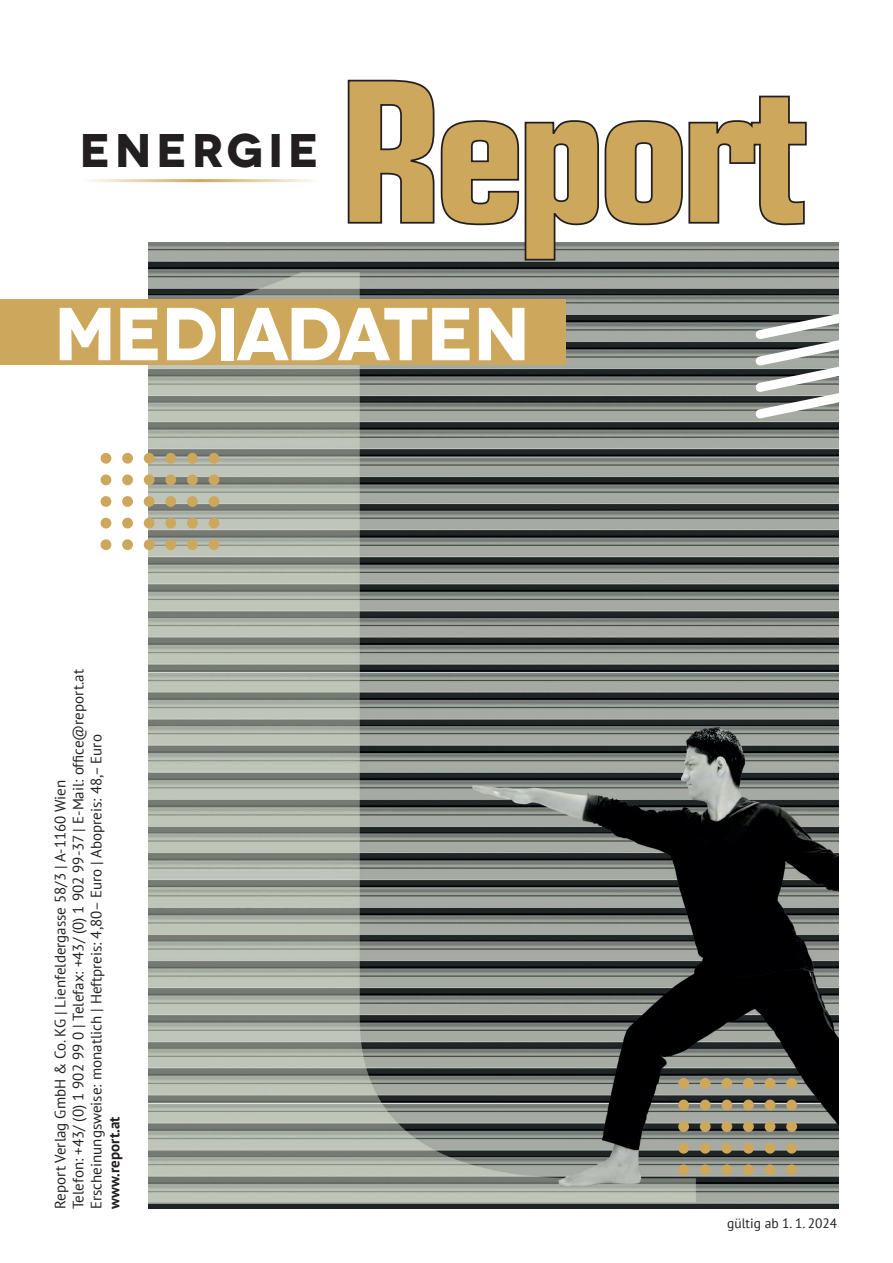
<style>
.page{position:relative;width:893px;height:1263px;background:#fff}
.page>*{position:absolute;margin:0;border:0;box-sizing:border-box;transform-origin:0 0}
.t1{font:700 74.85px "Novecentowide";letter-spacing:-.03em;color:#fff}
.t2{font:700 47.1px "Novecentowide";letter-spacing:.09em;color:#231f20}
.t3{font:15px/18px "PT Sans";color:#231f20}
.t4{font:700 15px "PT Sans";color:#231f20}
.t5{font:13.5px "PT Sans";color:#231f20}
</style>
<div class="page">
<img style="left:149px;top:243px;width:690px;height:966px">
<svg style="left:347px;top:79px;width:461px;height:182px"></svg>
<div style="left:678px;top:1078px;width:11px;height:11px;background:#cda75c;border-radius:50%"></div>
<div style="left:700px;top:1078px;width:11px;height:11px;background:#cda75c;border-radius:50%"></div>
<div style="left:721px;top:1078px;width:11px;height:11px;background:#cda75c;border-radius:50%"></div>
<div style="left:743px;top:1078px;width:11px;height:11px;background:#cda75c;border-radius:50%"></div>
<div style="left:765px;top:1078px;width:10px;height:11px;background:#cda75c;border-radius:50%"></div>
<div style="left:786px;top:1078px;width:11px;height:11px;background:#cda75c;border-radius:50%"></div>
<div style="left:678px;top:1099px;width:11px;height:11px;background:#cda75c;border-radius:50%"></div>
<div style="left:700px;top:1099px;width:11px;height:11px;background:#cda75c;border-radius:50%"></div>
<div style="left:721px;top:1099px;width:11px;height:11px;background:#cda75c;border-radius:50%"></div>
<div style="left:743px;top:1099px;width:11px;height:11px;background:#cda75c;border-radius:50%"></div>
<div style="left:765px;top:1099px;width:10px;height:11px;background:#cda75c;border-radius:50%"></div>
<div style="left:786px;top:1099px;width:11px;height:11px;background:#cda75c;border-radius:50%"></div>
<div style="left:678px;top:1121px;width:11px;height:11px;background:#cda75c;border-radius:50%"></div>
<div style="left:700px;top:1121px;width:11px;height:11px;background:#cda75c;border-radius:50%"></div>
<div style="left:721px;top:1121px;width:11px;height:11px;background:#cda75c;border-radius:50%"></div>
<div style="left:743px;top:1121px;width:11px;height:11px;background:#cda75c;border-radius:50%"></div>
<div style="left:765px;top:1121px;width:10px;height:11px;background:#cda75c;border-radius:50%"></div>
<div style="left:786px;top:1121px;width:11px;height:11px;background:#cda75c;border-radius:50%"></div>
<div style="left:678px;top:1143px;width:11px;height:10px;background:#cda75c;border-radius:50%"></div>
<div style="left:700px;top:1143px;width:11px;height:10px;background:#cda75c;border-radius:50%"></div>
<div style="left:721px;top:1143px;width:11px;height:10px;background:#cda75c;border-radius:50%"></div>
<div style="left:743px;top:1143px;width:11px;height:10px;background:#cda75c;border-radius:50%"></div>
<div style="left:765px;top:1143px;width:10px;height:10px;background:#cda75c;border-radius:50%"></div>
<div style="left:786px;top:1143px;width:11px;height:10px;background:#cda75c;border-radius:50%"></div>
<div style="left:678px;top:1164px;width:11px;height:11px;background:#cda75c;border-radius:50%"></div>
<div style="left:700px;top:1164px;width:11px;height:11px;background:#cda75c;border-radius:50%"></div>
<div style="left:721px;top:1164px;width:11px;height:11px;background:#cda75c;border-radius:50%"></div>
<div style="left:743px;top:1164px;width:11px;height:11px;background:#cda75c;border-radius:50%"></div>
<div style="left:765px;top:1164px;width:10px;height:11px;background:#cda75c;border-radius:50%"></div>
<div style="left:786px;top:1164px;width:11px;height:11px;background:#cda75c;border-radius:50%"></div>
<div style="left:101px;top:453px;width:10px;height:11px;background:#cda75c;border-radius:50%"></div>
<div style="left:122px;top:453px;width:11px;height:11px;background:#cda75c;border-radius:50%"></div>
<div style="left:144px;top:453px;width:11px;height:11px;background:#cda75c;border-radius:50%"></div>
<div style="left:165px;top:453px;width:11px;height:11px;background:#cda75c;border-radius:50%"></div>
<div style="left:187px;top:453px;width:11px;height:11px;background:#cda75c;border-radius:50%"></div>
<div style="left:209px;top:453px;width:10px;height:11px;background:#cda75c;border-radius:50%"></div>
<div style="left:101px;top:474px;width:10px;height:11px;background:#cda75c;border-radius:50%"></div>
<div style="left:122px;top:474px;width:11px;height:11px;background:#cda75c;border-radius:50%"></div>
<div style="left:144px;top:474px;width:11px;height:11px;background:#cda75c;border-radius:50%"></div>
<div style="left:165px;top:474px;width:11px;height:11px;background:#cda75c;border-radius:50%"></div>
<div style="left:187px;top:474px;width:11px;height:11px;background:#cda75c;border-radius:50%"></div>
<div style="left:209px;top:474px;width:10px;height:11px;background:#cda75c;border-radius:50%"></div>
<div style="left:101px;top:496px;width:10px;height:11px;background:#cda75c;border-radius:50%"></div>
<div style="left:122px;top:496px;width:11px;height:11px;background:#cda75c;border-radius:50%"></div>
<div style="left:144px;top:496px;width:11px;height:11px;background:#cda75c;border-radius:50%"></div>
<div style="left:165px;top:496px;width:11px;height:11px;background:#cda75c;border-radius:50%"></div>
<div style="left:187px;top:496px;width:11px;height:11px;background:#cda75c;border-radius:50%"></div>
<div style="left:209px;top:496px;width:10px;height:11px;background:#cda75c;border-radius:50%"></div>
<div style="left:101px;top:518px;width:10px;height:10px;background:#cda75c;border-radius:50%"></div>
<div style="left:122px;top:518px;width:11px;height:10px;background:#cda75c;border-radius:50%"></div>
<div style="left:144px;top:518px;width:11px;height:10px;background:#cda75c;border-radius:50%"></div>
<div style="left:165px;top:518px;width:11px;height:10px;background:#cda75c;border-radius:50%"></div>
<div style="left:187px;top:518px;width:11px;height:10px;background:#cda75c;border-radius:50%"></div>
<div style="left:209px;top:518px;width:10px;height:10px;background:#cda75c;border-radius:50%"></div>
<div style="left:101px;top:539px;width:10px;height:11px;background:#cda75c;border-radius:50%"></div>
<div style="left:122px;top:539px;width:11px;height:11px;background:#cda75c;border-radius:50%"></div>
<div style="left:144px;top:539px;width:11px;height:11px;background:#cda75c;border-radius:50%"></div>
<div style="left:165px;top:539px;width:11px;height:11px;background:#cda75c;border-radius:50%"></div>
<div style="left:187px;top:539px;width:11px;height:11px;background:#cda75c;border-radius:50%"></div>
<div style="left:209px;top:539px;width:10px;height:11px;background:#cda75c;border-radius:50%"></div>
<div style="left:0;top:300px;width:566px;height:65px;background:#cda75c"></div>
<svg style="left:749px;top:302px;width:90px;height:122px"></svg>
<hr style="left:83px;top:179px;width:236px;height:3px;background:#cda75c">
<h2 class="t2" style="left:79px;top:121px;width:241px">ENERGIE</h2>
<h1 class="t1" style="left:54px;top:287px;width:478px">MEDIADATEN</h1>
<p class="t3" style="left:51px;top:1209px;width:541px;rotate:-90deg">Report Verlag GmbH &amp; Co. KG | Lienfeldergasse 58/3 | A-1160 Wien<br>Telefon: +43/ (0) 1 902 99 0 | Telefax: +43/ (0) 1 902 99-37 | E-Mail: office@report.at<br>Erscheinungsweise: monatlich | Heftpreis: 4,80– Euro | Abopreis: 48,– Euro</p>
<p class="t4" style="left:104px;top:1209px;width:94px;rotate:-90deg">www.report.at</p>
<p class="t5" style="left:727px;top:1214px;width:112px">gültig ab 1. 1. 2024</p>
</div>
